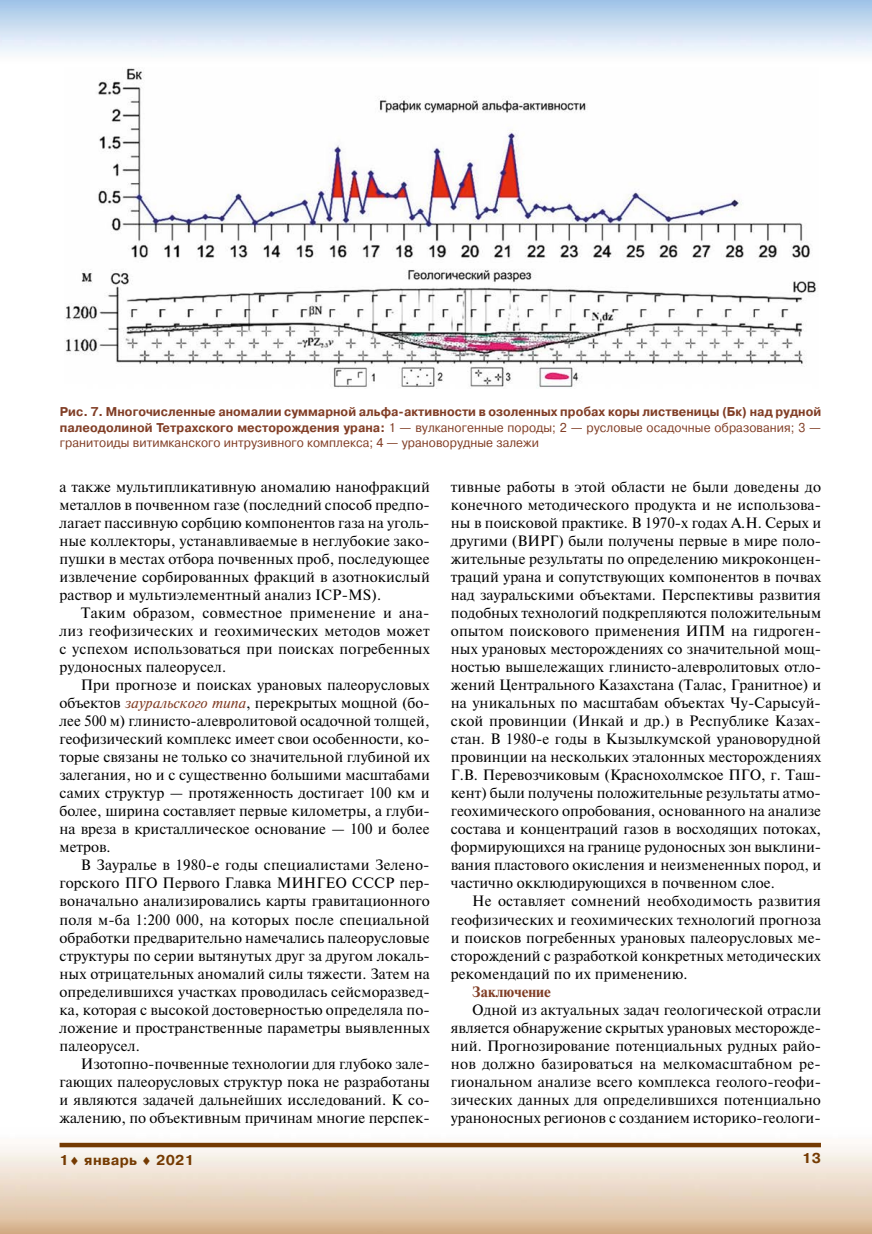
<style>
.page{position:relative;width:872px;height:1234px;background:#fff}
.page>*{position:absolute;margin:0;border:0;box-sizing:border-box;transform-origin:0 0}
.t1{font:15px/18px "Newton C";color:#000;text-align:justify}
.t2{font:700 15px "Newton C";letter-spacing:.005em;color:#813e26}
.t3{font:700 14.25px "Pragmatica C";letter-spacing:.025em;color:#753a02}
.t4{font:700 12.75px/15.3px "Pragmatica C";letter-spacing:.005em;color:#813e26;text-align:justify;scale:.95 1}
.s1{font-weight:400}
.s2{font-style:italic;color:#813e26}
</style>
<div class="page">
<img style="left:26px;top:1142px;width:846px;height:91px">
<svg style="left:60px;top:1142px;width:761px;height:4px;background:#906033"></svg>
<img style="left:64px;top:68px;width:752px;height:321px">
<p class="t4" style="left:60px;top:404px;width:803px">Рис. 7. Многочисленные аномалии суммарной альфа- активности в озоленных пробах коры лиственицы (Бк) над рудной палеодолиной Тетрахского месторождения урана: <span class="s1">1 — вулканогенные породы; 2 — русловые осадочные образования; 3 — гранитоиды витимканского интрузивного комплекса; 4 — урановорудные залежи</span></p>
<p class="t1" style="left:60px;top:478px;width:372px">а также мультипликативную аномалию нанофракций металлов в почвенном газе (последний способ предпо&shy;лагает пассивную сорбцию компонентов газа на уголь&shy;ные коллекторы, устанавливаемые в неглубокие зако&shy;пушки в местах отбора почвенных проб, последующее извлечение сорбированных фракций в азотнокислый раствор и мультиэлементный анализ ICP-MS).</p>
<p class="t1" style="left:60px;top:604px;width:372px;text-indent:21px">Таким образом, совместное применение и ана&shy;лиз геофизических и геохимических методов может с успехом использоваться при поисках погребенных рудоносных палеорусел.</p>
<p class="t1" style="left:60px;top:676px;width:372px;text-indent:21px">При прогнозе и поисках урановых палеорусловых объектов <span class="s2">зауральского типа</span>, перекрытых мощной (бо&shy;лее 500 м) глинисто-алевролитовой осадочной толщей, геофизический комплекс имеет свои особенности, ко&shy;торые связаны не только со значительной глубиной их залегания, но и с существенно большими масштабами самих структур — протяженность достигает 100 км и более, ширина составляет первые километры, а глуби&shy;на вреза в кристаллическое основание — 100 и более метров.</p>
<p class="t1" style="left:60px;top:856px;width:372px;text-indent:21px">В Зауралье в 1980-е годы специалистами Зелено&shy;горского ПГО Первого Главка МИНГЕО СССР пер&shy;воначально анализировались карты гравитационного поля м-ба 1:200 000, на которых после специальной обработки предварительно намечались палеорусловые структуры по серии вытянутых друг за другом локаль&shy;ных отрицательных аномалий силы тяжести. Затем на определившихся участках проводилась сейсморазвед&shy;ка, которая с высокой достоверностью определяла по&shy;ложение и пространственные параметры выявленных палеорусел.</p>
<p class="t1" style="left:60px;top:1054px;width:372px;text-indent:21px">Изотопно-почвенные технологии для глубоко зале&shy;гающих палеорусловых структур пока не разработаны и являются задачей дальнейших исследований. К со&shy;жалению, по объективным причинам многие перспек-</p>
<p class="t1" style="left:451px;top:478px;width:372px">тивные работы в этой области не были доведены до конечного методического продукта и не использова&shy;ны в поисковой практике. В 1970-х годах А.Н. Серых и другими (ВИРГ) были получены первые в мире поло&shy;жительные результаты по определению микроконцен&shy;траций урана и сопутствующих компонентов в почвах над зауральскими объектами. Перспективы развития подобных технологий подкрепляются положительным опытом поискового применения ИПМ на гидроген&shy;ных урановых месторождениях со значительной мощ&shy;ностью вышележащих глинисто-алевролитовых отло&shy;жений Центрального Казахстана (Талас, Гранитное) и на уникальных по масштабам объектах Чу-Сарысуй&shy;ской провинции (Инкай и др.) в Республике Казах&shy;стан. В 1980-е годы в Кызылкумской урановорудной провинции на нескольких эталонных месторождениях Г.В. Перевозчиковым (Краснохолмское ПГО, г. Таш&shy;кент) были получены положительные результаты атмо&shy;геохимического опробования, основанного на анализе состава и концентраций газов в восходящих потоках, формирующихся на границе рудоносных зон выклини&shy;вания пластового окисления и неизмененных пород, и частично окклюдирующихся в почвенном слое.</p>
<p class="t1" style="left:451px;top:892px;width:372px;text-indent:21px">Не оставляет сомнений необходимость развития геофизических и геохимических технологий прогноза и поисков погребенных урановых палеорусловых ме&shy;сторождений с разработкой конкретных методических рекомендаций по их применению.</p>
<p class="t2" style="left:472px;top:982px;width:80px">Заключение</p>
<p class="t1" style="left:451px;top:1000px;width:372px;text-indent:21px">Одной из актуальных задач геологической отрасли является обнаружение скрытых урановых месторожде&shy;ний. Прогнозирование потенциальных рудных райо&shy;нов должно базироваться на мелкомасштабном ре&shy;гиональном анализе всего комплекса геолого-геофи&shy;зических данных для определившихся потенциально ураноносных регионов с созданием историко-геологи-</p>
<p class="t3" style="left:60px;top:1151px;width:136px">1♦ январь ♦ 2021</p>
<p class="t3" style="left:802px;top:1150px;width:20px">13</p>
</div>
